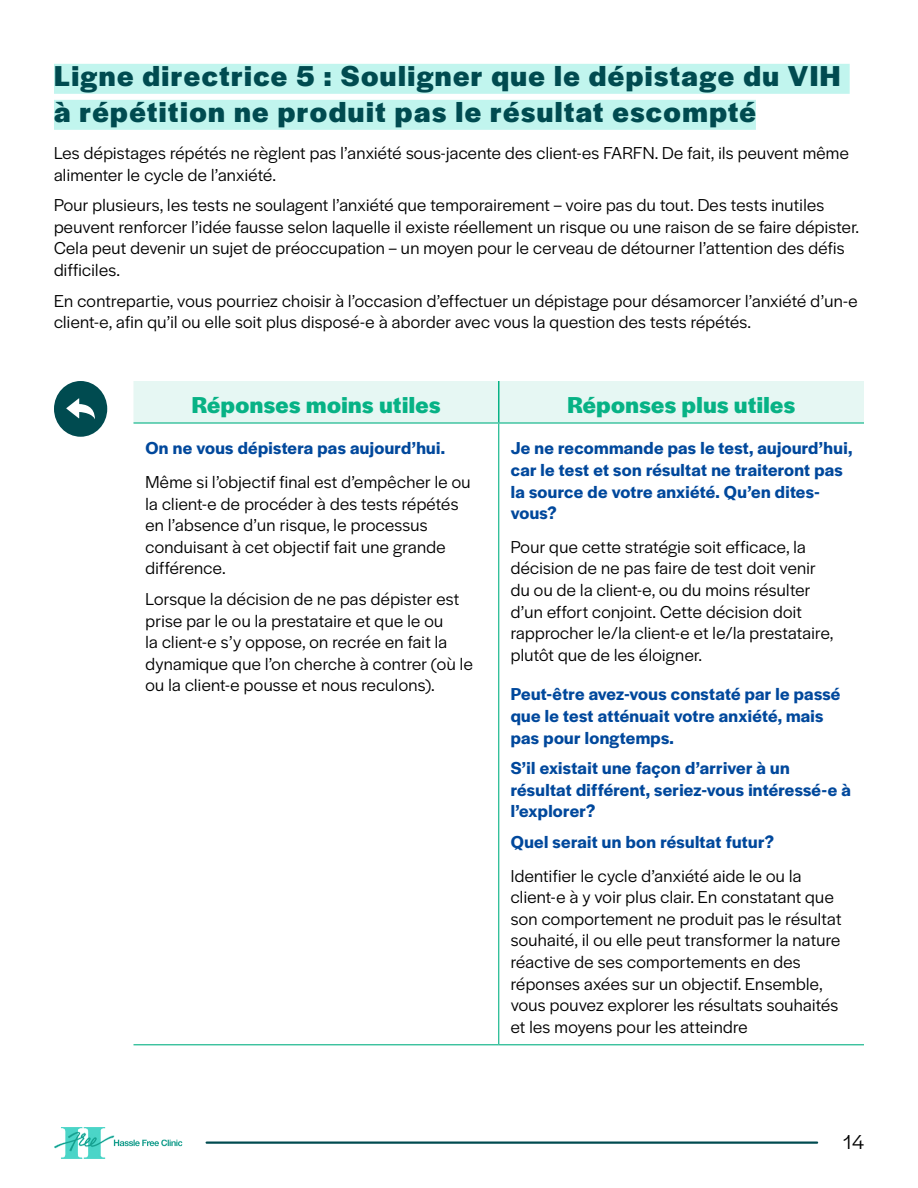
<style>
.page{position:relative;width:918px;height:1188px;background:#fff}
.page>*{position:absolute;margin:0;border:0;box-sizing:border-box;transform-origin:0 0}
.Header_list{font:700 30px/36px "Halyard Display";letter-spacing:.05em;color:#004b50}
.t1{font:700 24px "Halyard Display";letter-spacing:.02em;color:#07b285}
.t2{font:21px "Halyard Display";color:#000}
.Body_12{font:18px/21.6px "Halyard Display";letter-spacing:.02em;color:#000}
.Blue_body_12{font:600 18px/21.6px "Halyard Display";letter-spacing:.02em;color:#00489c}
</style>
<div class="page">
<hr style="left:207px;top:1142px;width:610px;height:2px;background:#004b50">
<img style="left:54px;top:1127px;width:129px;height:32px">
<div style="left:54px;top:64px;width:796px;height:30px;background:#c1f5ee"></div>
<div style="left:54px;top:100px;width:702px;height:30px;background:#c1f5ee"></div>
<div style="left:134px;top:381px;width:730px;height:41px;background:#e6f7f3"></div>
<hr style="left:499px;top:422px;width:365px;height:2px;background:#07b285">
<hr style="left:499px;top:1044px;width:365px;height:1px;background:#07b285">
<hr style="left:498px;top:381px;width:2px;height:41px;background:#07b285">
<hr style="left:134px;top:422px;width:365px;height:2px;background:#07b285">
<hr style="left:134px;top:1044px;width:365px;height:1px;background:#07b285">
<hr style="left:498px;top:424px;width:1px;height:620px;background:#07b285">
<div style="left:54px;top:381px;width:53px;height:56px;background:#004b50;border-radius:50%"></div>
<svg style="left:66px;top:398px;width:29px;height:21px"></svg>
<p class="Header_list" style="left:54px;top:57px;width:788px">Ligne directrice 5 : Souligner que le dépistage du VIH à répétition ne produit pas le résultat escompté</p>
<p class="Body_12" style="left:54px;top:141px;width:796px">Les dépistages répétés ne règlent pas l’anxiété sous-jacente des client-es FARFN. De fait, ils peuvent même alimenter le cycle de l’anxiété.</p>
<p class="Body_12" style="left:54px;top:193px;width:807px">Pour plusieurs, les tests ne soulagent l’anxiété que temporairement – voire pas du tout. Des tests inutiles peuvent renforcer l’idée fausse selon laquelle il existe réellement un risque ou une raison de se faire dépister.<br>Cela peut devenir un sujet de préoccupation – un moyen pour le cerveau de détourner l’attention des défis difficiles.</p>
<p class="Body_12" style="left:54px;top:289px;width:805px">En contrepartie, vous pourriez choisir à l’occasion d’effectuer un dépistage pour désamorcer l’anxiété d’un-e client-e, afin qu’il ou elle soit plus disposé-e à aborder avec vous la question des tests répétés.</p>
<p class="t1" style="left:192px;top:387px;width:250px">Réponses moins utiles</p>
<p class="t1" style="left:567px;top:387px;width:229px">Réponses plus utiles</p>
<p class="Blue_body_12" style="left:146px;top:437px;width:300px">On ne vous dépistera pas aujourd’hui.</p>
<p class="Body_12" style="left:146px;top:470px;width:327px">Même si l’objectif final est d’empêcher le ou la client-e de procéder à des tests répétés en l’absence d’un risque, le processus conduisant à cet objectif fait une grande différence.</p>
<p class="Body_12" style="left:146px;top:587px;width:329px">Lorsque la décision de ne pas dépister est prise par le ou la prestataire et que le ou<br>la client-e s’y oppose, on recrée en fait la dynamique que l’on cherche à contrer (où le ou la client-e pousse et nous reculons).</p>
<p class="Blue_body_12" style="left:511px;top:437px;width:343px">Je ne recommande pas le test, aujourd’hui, car le test et son résultat ne traiteront pas la source de votre anxiété. Qu’en dites&shy;vous?</p>
<p class="Body_12" style="left:511px;top:535px;width:324px">Pour que cette stratégie soit efficace, la décision de ne pas faire de test doit venir du ou de la client-e, ou du moins résulter d’un effort conjoint. Cette décision doit rapprocher le/la client-e et le/la prestataire, plutôt que de les éloigner.</p>
<p class="Blue_body_12" style="left:511px;top:683px;width:331px">Peut-être avez-vous constaté par le passé que le test atténuait votre anxiété, mais pas pour longtemps.</p>
<p class="Blue_body_12" style="left:511px;top:756px;width:342px">S’il existait une façon d’arriver à un résultat différent, seriez-vous intéressé-e à l’explorer?</p>
<p class="Blue_body_12" style="left:511px;top:830px;width:265px">Quel serait un bon résultat futur?</p>
<p class="Body_12" style="left:511px;top:864px;width:332px">Identifier le cycle d’anxiété aide le ou la client-e à y voir plus clair. En constatant que son comportement ne produit pas le résultat souhaité, il ou elle peut transformer la nature réactive de ses comportements en des réponses axées sur un objectif. Ensemble, vous pouvez explorer les résultats souhaités et les moyens pour les atteindre</p>
<p class="t2" style="left:843px;top:1127px;width:22px">14</p>
</div>
